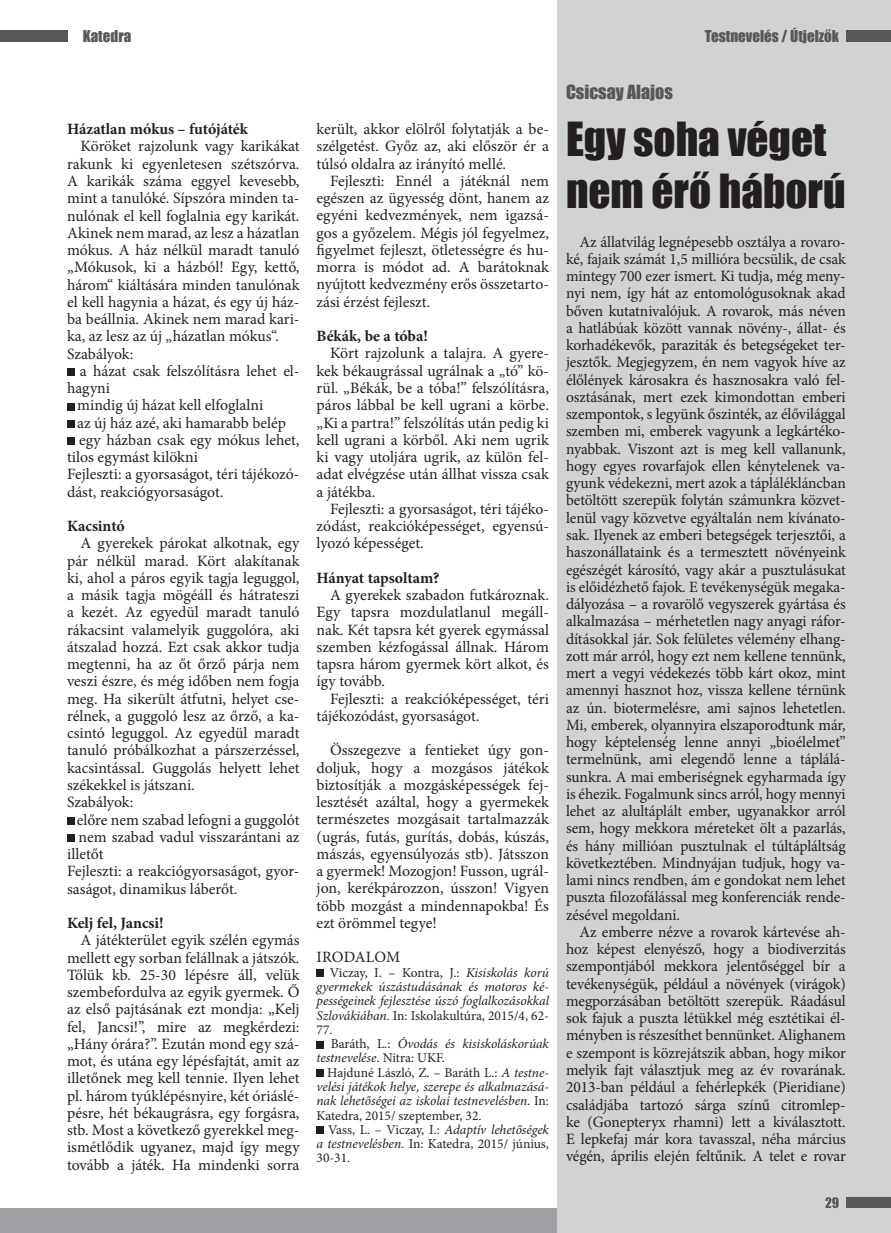
<style>
.page{position:relative;width:891px;height:1233px;background:#fff}
.page>*{position:absolute;margin:0;border:0;box-sizing:border-box;transform-origin:0 0}
.t1{font:43.2px/51.8px "Impact";color:#231f20}
.t2{font:18px "Impact";color:#57585a}
.t3{font:15.75px/17.2px "Minion Pro";color:#231f20;text-align:justify}
.t4{font:700 15.75px "Minion Pro";letter-spacing:-.005em;color:#231f20}
.t5{font:15px "Impact";color:#57585a}
.t6{font:italic 13.5px/14.2px "Minion Pro";letter-spacing:-.005em;color:#231f20;text-align:justify}
.t7{font:13.5px/14.2px "Minion Pro";color:#231f20;text-align:justify}
.s1{font-style:normal}
.s2{font-style:italic}
</style>
<div class="page">
<div style="left:0;top:1207px;width:567px;height:25px;background:#9d9fa2"></div>
<div style="left:557px;top:0;width:334px;height:1232px;background:#d1d2d4"></div>
<svg style="left:825px;top:1197px;width:14px;height:11px"></svg>
<div style="left:846px;top:30px;width:45px;height:12px;background:#57585a"></div>
<div style="left:846px;top:1197px;width:45px;height:10px;background:#57585a"></div>
<div style="left:0;top:30px;width:67px;height:12px;background:#57585a"></div>
<div style="left:67px;top:369px;width:7px;height:7px;background:#231f20"></div>
<div style="left:67px;top:403px;width:7px;height:7px;background:#231f20"></div>
<div style="left:67px;top:420px;width:7px;height:7px;background:#231f20"></div>
<div style="left:67px;top:438px;width:7px;height:7px;background:#231f20"></div>
<div style="left:67px;top:817px;width:7px;height:7px;background:#231f20"></div>
<div style="left:67px;top:834px;width:7px;height:7px;background:#231f20"></div>
<div style="left:317px;top:969px;width:7px;height:7px;background:#231f20"></div>
<div style="left:317px;top:1041px;width:7px;height:7px;background:#231f20"></div>
<div style="left:317px;top:1069px;width:7px;height:7px;background:#231f20"></div>
<div style="left:317px;top:1126px;width:7px;height:7px;background:#231f20"></div>
<p class="t5" style="left:83px;top:25px;width:50px">Katedra</p>
<p class="t5" style="left:705px;top:25px;width:136px">Testnevelés / Útjelzők</p>
<p class="t4" style="left:67px;top:118px;width:182px">Házatlan mókus – futójáték</p>
<p class="t3" style="left:67px;top:138px;width:234px;text-align:left;text-indent:13px">Köröket rajzolunk vagy karikákat rakunk ki egyenletesen szétszórva.<br>A karikák száma eggyel kevesebb, mint a tanulóké. Sípszóra minden ta&shy;nulónak el kell foglalnia egy karikát.<br>Akinek nem marad, az lesz a házatlan mókus. A ház nélkül maradt tanuló „Mókusok, ki a házból! Egy, kettő, három“ kiáltására minden tanulónak el kell hagynia a házat, és egy új ház&shy;ba beállnia. Akinek nem marad kari&shy;ka, az lesz az új „házatlan mókus“.<br>Szabályok:</p>
<p class="t3" style="left:80px;top:362px;width:221px">a házat csak felszólításra lehet el-</p>
<p class="t3" style="left:67px;top:379px;width:45px">hagyni</p>
<p class="t3" style="left:77px;top:397px;width:188px">mindig új házat kell elfoglalni</p>
<p class="t3" style="left:77px;top:414px;width:210px">az új ház azé, aki hamarabb belép</p>
<p class="t3" style="left:79px;top:431px;width:222px">egy házban csak egy mókus lehet,</p>
<p class="t3" style="left:67px;top:448px;width:132px">tilos egymást kilökni</p>
<p class="t3" style="left:67px;top:466px;width:234px">Fejleszti: a gyorsaságot, téri tájékozó-</p>
<p class="t3" style="left:67px;top:483px;width:158px">dást, reakciógyorsaságot.</p>
<p class="t4" style="left:67px;top:515px;width:59px">Kacsintó</p>
<p class="t3" style="left:67px;top:535px;width:234px;text-align:left;text-indent:13px">A gyerekek párokat alkotnak, egy pár nélkül marad. Kört alakítanak ki, ahol a páros egyik tagja leguggol, a másik tagja mögéáll és hátrateszi a kezét. Az egyedül maradt tanuló rákacsint valamelyik guggolóra, aki átszalad hozzá. Ezt csak akkor tudja megtenni, ha az őt őrző párja nem veszi észre, és még időben nem fogja meg. Ha sikerült átfutni, helyet cse&shy;rélnek, a guggoló lesz az őrző, a ka&shy;csintó leguggol. Az egyedül maradt tanuló próbálkozhat a párszerzéssel, kacsintással. Guggolás helyett lehet székekkel is játszani.<br>Szabályok:</p>
<p class="t3" style="left:77px;top:811px;width:224px">előre nem szabad lefogni a guggolót</p>
<p class="t3" style="left:79px;top:828px;width:222px">nem szabad vadul visszarántani az</p>
<p class="t3" style="left:67px;top:845px;width:38px">illetőt</p>
<p class="t3" style="left:67px;top:862px;width:234px">Fejleszti: a reakciógyorsaságot, gyor-</p>
<p class="t3" style="left:67px;top:880px;width:172px">saságot, dinamikus láberőt.</p>
<p class="t4" style="left:67px;top:912px;width:98px">Kelj fel, Jancsi!</p>
<p class="t3" style="left:67px;top:931px;width:234px;text-indent:13px">A játékterület egyik szélén egymás mellett egy sorban felállnak a játszók.<br>Tőlük kb. 25-30 lépésre áll, velük szembefordulva az egyik gyermek. Ő az első pajtásának ezt mondja: „Kelj fel, Jancsi!”, mire az megkérdezi: „Hány órára?”. Ezután mond egy szá&shy;mot, és utána egy lépésfajtát, amit az illetőnek meg kell tennie. Ilyen lehet pl. három tyúklépésnyire, két óriáslé&shy;pésre, hét békaugrásra, egy forgásra, stb. Most a következő gyerekkel meg&shy;ismétlődik ugyanez, majd így megy tovább a játék. Ha mindenki sorra</p>
<p class="t3" style="left:317px;top:121px;width:234px">került, akkor elölről folytatják a be&shy;szélgetést. Győz az, aki először ér a túlsó oldalra az irányító mellé.</p>
<p class="t3" style="left:317px;top:172px;width:234px;text-indent:13px">Fejleszti: Ennél a játéknál nem egészen az ügyesség dönt, hanem az egyéni kedvezmények, nem igazsá&shy;gos a győzelem. Mégis jól fegyelmez, figyelmet fejleszt, ötletességre és hu&shy;morra is módot ad. A barátoknak nyújtott kedvezmény erős összetarto&shy;zási érzést fejleszt.</p>
<p class="t4" style="left:317px;top:325px;width:113px">Békák, be a tóba!</p>
<p class="t3" style="left:317px;top:345px;width:234px;text-indent:13px">Kört rajzolunk a talajra. A gyere&shy;kek békaugrással ugrálnak a „tó” kö&shy;rül. „Békák, be a tóba!” felszólításra, páros lábbal be kell ugrani a körbe. „Ki a partra!” felszólítás után pedig ki kell ugrani a körből. Aki nem ugrik ki vagy utoljára ugrik, az külön fel&shy;adat elvégzése után állhat vissza csak a játékba.</p>
<p class="t3" style="left:317px;top:500px;width:234px;text-indent:13px">Fejleszti: a gyorsaságot, téri tájéko&shy;zódást, reakcióképességet, egyensú&shy;lyozó képességet.</p>
<p class="t4" style="left:317px;top:566px;width:125px">Hányat tapsoltam?</p>
<p class="t3" style="left:317px;top:586px;width:234px;text-indent:13px">A gyerekek szabadon futkároznak.<br>Egy tapsra mozdulatlanul megáll&shy;nak. Két tapsra két gyerek egymással szemben kézfogással állnak. Három tapsra három gyermek kört alkot, és így tovább.</p>
<p class="t3" style="left:317px;top:690px;width:234px;text-indent:13px">Fejleszti: a reakcióképességet, téri tájékozódást, gyorsaságot.</p>
<p class="t3" style="left:317px;top:741px;width:234px;text-indent:13px">Összegezve a fentieket úgy gon&shy;doljuk, hogy a mozgásos játékok biztosítják a mozgásképességek fej&shy;lesztését azáltal, hogy a gyermekek természetes mozgásait tartalmazzák (ugrás, futás, gurítás, dobás, kúszás, mászás, egyensúlyozás stb). Játsszon a gyermek! Mozogjon! Fusson, ugrál&shy;jon, kerékpározzon, ússzon! Vigyen több mozgást a mindennapokba! És ezt örömmel tegye!</p>
<p class="t3" style="left:317px;top:948px;width:18px">Irodalom</p>
<p class="t6" style="left:317px;top:965px;width:234px;text-indent:13px"><span class="s1">Viczay, I. – Kontra, J.:</span> Kisiskolás korú gyermekek úszástudásának és motoros ké&shy;pességeinek fejlesztése úszó foglalkozásokkal Szlovákiában<span class="s1">. In: Iskolakultúra, 2015/4, 62- 77.</span></p>
<p class="t6" style="left:317px;top:1036px;width:234px;text-indent:14px"><span class="s1">Baráth, L.:</span> Óvodás és kisiskoláskorúak testnevelése<span class="s1">. Nitra: UKF.</span></p>
<p class="t6" style="left:317px;top:1065px;width:234px;text-indent:11px"><span class="s1">Hajduné László, Z. – Baráth L.:</span> A testne&shy;velési játékok helye, szerepe és alkalmazásá&shy;nak lehetőségei az iskolai testnevelésben<span class="s1">. In:<br>Katedra, 2015/ szeptember, 32.</span></p>
<p class="t7" style="left:317px;top:1122px;width:234px;text-indent:12px">Vass, L. – Viczay, I.: <span class="s2">Adaptív lehetőségek a testnevelésben</span>. In: Katedra, 2015/ június, 30-31.</p>
<p class="t2" style="left:566px;top:78px;width:108px">Csicsay Alajos</p>
<h1 class="t1" style="left:566px;top:112px;width:281px">Egy soha véget nem érő háború</h1>
<p class="t3" style="left:566px;top:233px;width:281px;text-indent:13px">Az állatvilág legnépesebb osztálya a rovaro&shy;ké, fajaik számát 1,5 millióra becsülik, de csak mintegy 700 ezer ismert. Ki tudja, még men - nyi nem, így hát az entomológusoknak akad bőven kutatnivalójuk. A rovarok, más néven a hatlábúak között vannak növény-, állat- és korhadékevők, paraziták és betegségeket ter&shy;jesztők. Megjegyzem, én nem vagyok híve az élőlények károsakra és hasznosakra való fel&shy;osztásának, mert ezek kimondottan emberi szempontok, s legyünk őszinték, az élővilággal szemben mi, emberek vagyunk a legkártéko&shy;nyabbak. Viszont azt is meg kell vallanunk, hogy egyes rovarfajok ellen kénytelenek va&shy;gyunk védekezni, mert azok a táplálékláncban betöltött szerepük folytán számunkra közvet&shy;lenül vagy közvetve egyáltalán nem kívánato&shy;sak. Ilyenek az emberi betegségek terjesztői, a haszonállataink és a termesztett növényeink egészégét károsító, vagy akár a pusztulásukat is előidézhető fajok. E tevékenységük megaka&shy;dályozása – a rovarölő vegyszerek gyártása és alkalmazása – mérhetetlen nagy anyagi ráfor&shy;dításokkal jár. Sok felületes vélemény elhang&shy;zott már arról, hogy ezt nem kellene tennünk, mert a vegyi védekezés több kárt okoz, mint amennyi hasznot hoz, vissza kellene térnünk az ún. biotermelésre, ami sajnos lehetetlen.<br>Mi, emberek, olyannyira elszaporodtunk már, hogy képtelenség lenne annyi „bioélelmet” termelnünk, ami elegendő lenne a táplálá&shy;sunkra. A mai emberiségnek egyharmada így is éhezik. Fogalmunk sincs arról, hogy mennyi lehet az alultáplált ember, ugyanakkor arról sem, hogy mekkora méreteket ölt a pazarlás, és hány millióan pusztulnak el túltápláltság következtében. Mindnyájan tudjuk, hogy va&shy;lami nincs rendben, ám e gondokat nem lehet puszta filozofálással meg konferenciák rende&shy;zésével megoldani.</p>
<p class="t3" style="left:566px;top:923px;width:281px;text-indent:14px">Az emberre nézve a rovarok kártevése ah&shy;hoz képest elenyésző, hogy a biodiverzitás szempontjából mekkora jelentőséggel bír a tevékenységük, például a növények (virágok) megporzásában betöltött szerepük. Ráadásul sok fajuk a puszta létükkel még esztétikai él&shy;ményben is részesíthet bennünket. Alighanem e szempont is közrejátszik abban, hogy mikor melyik fajt választjuk meg az év rovarának.<br>2013-ban például a fehérlepkék (Pieridiane) családjába tartozó sárga színű citromlep&shy;ke (Gonepteryx rhamni) lett a kiválasztott.<br>E lepkefaj már kora tavasszal, néha március végén, április elején feltűnik. A telet e rovar</p>
</div>
